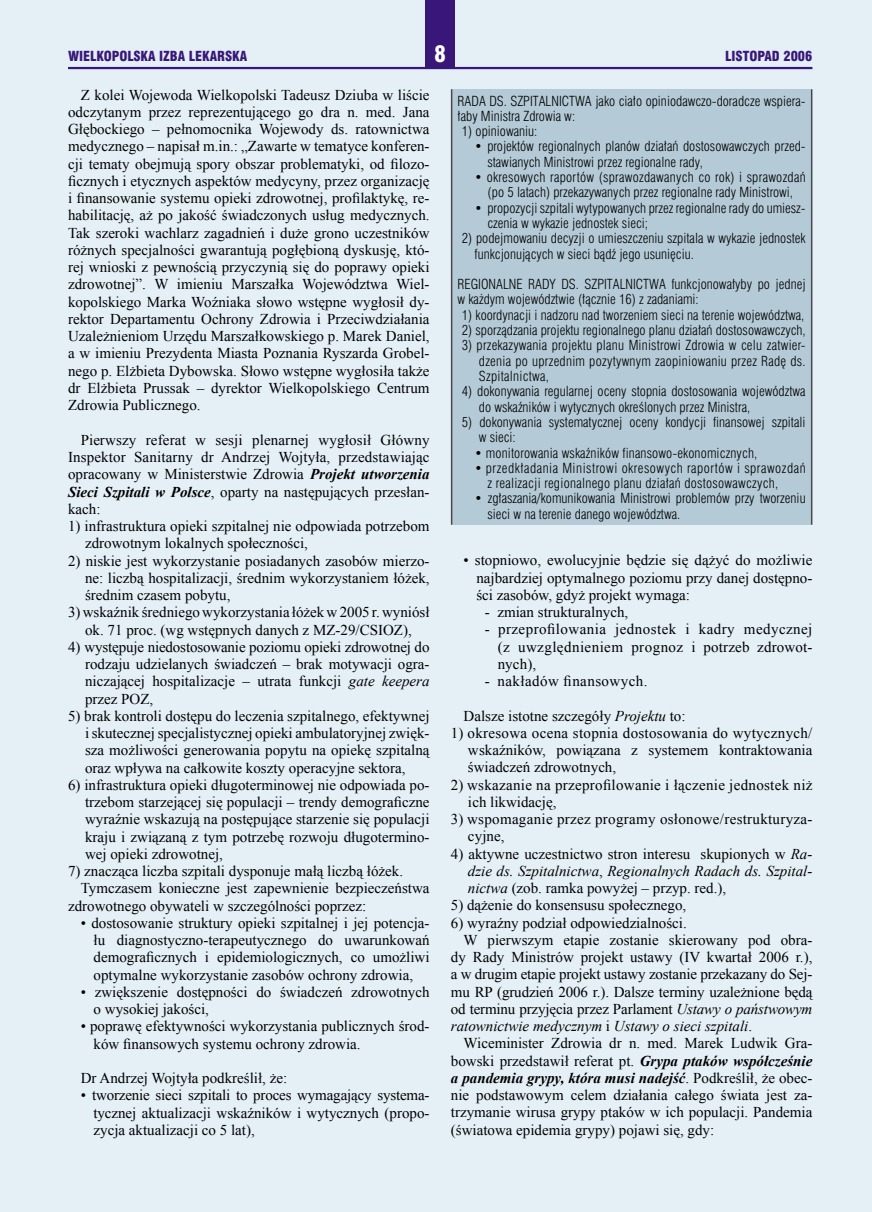
<style>
.page{position:relative;width:872px;height:1212px;background:#e4eff6}
.page>*{position:absolute;margin:0;border:0;box-sizing:border-box;transform-origin:0 0}
.t1{font:21px "Swis 721 Blk Cn PL";color:#fff}
.t2{font:15px/17.2px "Times New Roman";color:#000;text-align:justify}
.t3{font:15px/17.2px "Times New Roman";letter-spacing:.02em;color:#000}
.t4{font:15px "Times New Roman";letter-spacing:.03em;color:#000}
.t5{font:12.75px/15.3px "Swis 721 Lt Cn PL";color:#000}
.t6{font:12.75px/15.3px "Swis 721 Lt Cn PL";letter-spacing:.02em;color:#000}
.t7{font:12.75px "Swis 721 Blk Cn PL";color:#381778}
.s1{font-weight:700;font-style:italic}
.s2{font-style:italic}
</style>
<div class="page">
<div style="left:451px;top:89px;width:360px;height:436px;background:#b4cad6"></div>
<hr style="left:451px;top:89px;width:1px;height:436px;background:#484848">
<hr style="left:811px;top:89px;width:1px;height:436px;background:#484848">
<div style="left:425px;top:0;width:30px;height:68px;background:#381778"></div>
<hr style="left:68px;top:67px;width:744px;height:2px;background:#381778">
<p class="t7" style="left:68px;top:48px;width:181px">WIELKOPOLSKA IZBA LEKARSKA</p>
<p class="t1" style="left:434px;top:40px;width:13px">8</p>
<p class="t7" style="left:725px;top:48px;width:89px">LISTOPAD 2006</p>
<p class="t2" style="left:68px;top:86px;width:363px;text-indent:13px">Z kolei Wojewoda Wielkopolski Tadeusz Dziuba w liście odczytanym przez reprezentującego go dra n. med. Jana Głębockiego – pełnomocnika Wojewody ds. ratownictwa medycznego – napisał m.in.: „Zawarte w tematyce konferen&shy;cji tematy obejmują spory obszar problematyki, od filozo&shy;ficznych i etycznych aspektów medycyny, przez organizację i finansowanie systemu opieki zdrowotnej, profilaktykę, re&shy;habilitację, aż po jakość świadczonych usług medycznych.<br>Tak szeroki wachlarz zagadnień i duże grono uczestników różnych specjalności gwarantują pogłębioną dyskusję, któ&shy;rej wnioski z pewnością przyczynią się do poprawy opieki zdrowotnej”. W imieniu Marszałka Województwa Wiel&shy;kopolskiego Marka Woźniaka słowo wstępne wygłosił dy&shy;rektor Departamentu Ochrony Zdrowia i Przeciwdziałania Uzależnieniom Urzędu Marszałkowskiego p. Marek Daniel, a w imieniu Prezydenta Miasta Poznania Ryszarda Grobel&shy;nego p. Elżbieta Dybowska. Słowo wstępne wygłosiła także dr Elżbieta Prussak – dyrektor Wielkopolskiego Centrum Zdrowia Publicznego.</p>
<p class="t2" style="left:68px;top:431px;width:363px;text-indent:13px">Pierwszy referat w sesji plenarnej wygłosił Główny Inspektor Sanitarny dr Andrzej Wojtyła, przedstawiając opracowany w Ministerstwie Zdrowia <span class="s1">Projekt utworzenia Sieci Szpitali w Polsce</span>, oparty na następujących przesłan&shy;kach:</p>
<p class="t2" style="left:85px;top:517px;width:346px;text-indent:-17px">1) infrastruktura opieki szpitalnej nie odpowiada potrzebom zdrowotnym lokalnych społeczności,</p>
<p class="t2" style="left:85px;top:552px;width:346px;text-indent:-17px">2) niskie jest wykorzystanie posiadanych zasobów mierzo&shy;ne: liczbą hospitalizacji, średnim wykorzystaniem łóżek, średnim czasem pobytu,</p>
<p class="t2" style="left:68px;top:603px;width:363px;text-align:center">3) wskaźnik średniego wykorzystania łóżek w 2005 r. wyniósł ok. 71 proc. (wg wstępnych danych z MZ-29/CSIOZ),</p>
<p class="t2" style="left:85px;top:638px;width:346px;text-indent:-17px">4) występuje niedostosowanie poziomu opieki zdrowotnej do rodzaju udzielanych świadczeń – brak motywacji ogra&shy;niczającej hospitalizacje – utrata funkcji <span class="s2">gate keepera </span>przez POZ,</p>
<p class="t2" style="left:85px;top:707px;width:346px;text-indent:-17px">5) brak kontroli dostępu do leczenia szpitalnego, efektywnej i skutecznej specjalistycznej opieki ambulatoryjnej zwięk&shy;sza możliwości generowania popytu na opiekę szpitalną oraz wpływa na całkowite koszty operacyjne sektora,</p>
<p class="t2" style="left:85px;top:776px;width:346px;text-indent:-17px">6) infrastruktura opieki długoterminowej nie odpowiada po&shy;trzebom starzejącej się populacji – trendy demograficzne wyraźnie wskazują na postępujące starzenie się populacji kraju i związaną z tym potrzebę rozwoju długotermino&shy;wej opieki zdrowotnej,</p>
<p class="t2" style="left:68px;top:862px;width:336px">7) znacząca liczba szpitali dysponuje małą liczbą łóżek.</p>
<p class="t2" style="left:68px;top:879px;width:363px;text-indent:13px">Tymczasem konieczne jest zapewnienie bezpieczeństwa zdrowotnego obywateli w szczególności poprzez:</p>
<p class="t2" style="left:94px;top:914px;width:337px;text-indent:-13px">• dostosowanie struktury opieki szpitalnej i jej potencja&shy;łu diagnostyczno-terapeutycznego do uwarunkowań demograficznych i epidemiologicznych, co umożliwi optymalne wykorzystanie zasobów ochrony zdrowia,</p>
<p class="t2" style="left:94px;top:983px;width:337px;text-indent:-13px">• zwiększenie dostępności do świadczeń zdrowotnych o wysokiej jakości,</p>
<p class="t2" style="left:94px;top:1017px;width:337px;text-indent:-13px">• poprawę efektywności wykorzystania publicznych środ&shy;ków finansowych systemu ochrony zdrowia.</p>
<p class="t2" style="left:81px;top:1069px;width:208px">Dr Andrzej Wojtyła podkreślił, że:</p>
<p class="t2" style="left:94px;top:1086px;width:337px;text-indent:-13px">• tworzenie sieci szpitali to proces wymagający systema&shy;tycznej aktualizacji wskaźników i wytycznych (propo&shy;zycja aktualizacji co 5 lat),</p>
<p class="t5" style="left:457px;top:93px;width:349px">RADA DS. SZPITALNICTWA jako ciało opiniodawczo-doradcze wspiera&shy;łaby Ministra Zdrowia w:</p>
<p class="t5" style="left:462px;top:124px;width:77px">1) opiniowaniu:</p>
<p class="t5" style="left:487px;top:139px;width:320px;text-indent:-13px">• projektów regionalnych planów działań dostosowawczych przed&shy;stawianych Ministrowi przez regionalne rady,</p>
<p class="t5" style="left:474px;top:169px;width:332px;text-align:center">• okresowych raportów (sprawozdawanych co rok) i sprawozdań (po 5 latach) przekazywanych przez regionalne rady Ministrowi,</p>
<p class="t5" style="left:487px;top:200px;width:320px;text-indent:-13px">• propozycji szpitali wytypowanych przez regionalne rady do umiesz&shy;czenia w wykazie jednostek sieci;</p>
<p class="t5" style="left:474px;top:231px;width:332px;text-indent:-13px">2) podejmowaniu decyzji o umieszczeniu szpitala w wykazie jednostek funkcjonujących w sieci bądź jego usunięciu.</p>
<p class="t5" style="left:457px;top:277px;width:349px">REGIONALNE RADY DS. SZPITALNICTWA funkcjonowałyby po jednej w każdym województwie (łącznie 16) z zadaniami:</p>
<p class="t5" style="left:462px;top:307px;width:344px">1) koordynacji i nadzoru nad tworzeniem sieci na terenie województwa,</p>
<p class="t5" style="left:462px;top:322px;width:345px">2) sporządzania projektu regionalnego planu działań dostosowawczych,</p>
<p class="t5" style="left:479px;top:338px;width:328px;text-align:justify;text-indent:-17px">3) przekazywania projektu planu Ministrowi Zdrowia w celu zatwier&shy;dzenia po uprzednim pozytywnym zaopiniowaniu przez Radę ds.<br>Szpitalnictwa,</p>
<p class="t5" style="left:479px;top:384px;width:328px;text-indent:-17px">4) dokonywania regularnej oceny stopnia dostosowania województwa do wskaźników i wytycznych określonych przez Ministra,</p>
<p class="t5" style="left:479px;top:414px;width:328px;text-indent:-17px">5) dokonywania systematycznej oceny kondycji finansowej szpitali w sieci:</p>
<p class="t5" style="left:474px;top:445px;width:284px">• monitorowania wskaźników finansowo-ekonomicznych,</p>
<p class="t6" style="left:487px;top:460px;width:320px;text-indent:-13px">• przedkładania Ministrowi okresowych raportów i sprawozdań z realizacji regionalnego planu działań dostosowawczych,</p>
<p class="t5" style="left:487px;top:491px;width:320px;text-indent:-13px">• zgłaszania/komunikowania Ministrowi problemów przy tworzeniu sieci w na terenie danego województwa.</p>
<p class="t2" style="left:476px;top:551px;width:337px;text-indent:-13px">• stopniowo, ewolucyjnie będzie się dążyć do możliwie najbardziej optymalnego poziomu przy danej dostępno&shy;ści zasobów, gdyż projekt wymaga:</p>
<p class="t2" style="left:485px;top:603px;width:145px">- zmian strukturalnych,</p>
<p class="t2" style="left:497px;top:620px;width:316px;text-indent:-13px">- przeprofilowania jednostek i kadry medycznej (z uwzględnieniem prognoz i potrzeb zdrowot&shy;nych),</p>
<p class="t4" style="left:485px;top:671px;width:164px">- nakładów finansowych.</p>
<p class="t2" style="left:463px;top:707px;width:223px">Dalsze istotne szczegóły <span class="s2">Projektu</span> to:</p>
<p class="t2" style="left:468px;top:724px;width:346px;text-indent:-17px">1) okresowa ocena stopnia dostosowania do wytycznych/ wskaźników, powiązana z systemem kontraktowania świadczeń zdrowotnych,</p>
<p class="t3" style="left:468px;top:776px;width:346px;text-indent:-17px">2) wskazanie na przeprofilowanie i łączenie jednostek niż ich likwidację,</p>
<p class="t3" style="left:468px;top:810px;width:346px;text-indent:-17px">3) wspomaganie przez programy osłonowe/restrukturyza&shy;cyjne,</p>
<p class="t2" style="left:468px;top:845px;width:346px;text-indent:-17px">4) aktywne uczestnictwo stron interesu skupionych w <span class="s2">Ra&shy;dzie ds. Szpitalnictwa</span>, <span class="s2">Regionalnych Radach ds. Szpital&shy;nictwa</span> (zob. ramka powyżej – przyp. red.),</p>
<p class="t2" style="left:451px;top:896px;width:237px">5) dążenie do konsensusu społecznego,</p>
<p class="t2" style="left:451px;top:914px;width:237px">6) wyraźny podział odpowiedzialności.</p>
<p class="t2" style="left:451px;top:931px;width:363px;text-indent:13px">W pierwszym etapie zostanie skierowany pod obra&shy;dy Rady Ministrów projekt ustawy (IV kwartał 2006 r.), a w drugim etapie projekt ustawy zostanie przekazany do Sej&shy;mu RP (grudzień 2006 r.). Dalsze terminy uzależnione będą od terminu przyjęcia przez Parlament <span class="s2">Ustawy o państwowym ratownictwie medycznym</span> i <span class="s2">Ustawy o sieci szpitali</span>.</p>
<p class="t2" style="left:451px;top:1034px;width:363px;text-indent:13px">Wiceminister Zdrowia dr n. med. Marek Ludwik Gra&shy;bowski przedstawił referat pt. <span class="s1">Grypa ptaków współcześnie a pandemia grypy, która musi nadejść</span>. Podkreślił, że obec&shy;nie podstawowym celem działania całego świata jest za&shy;trzymanie wirusa grypy ptaków w ich populacji. Pandemia (światowa epidemia grypy) pojawi się, gdy:</p>
</div>
